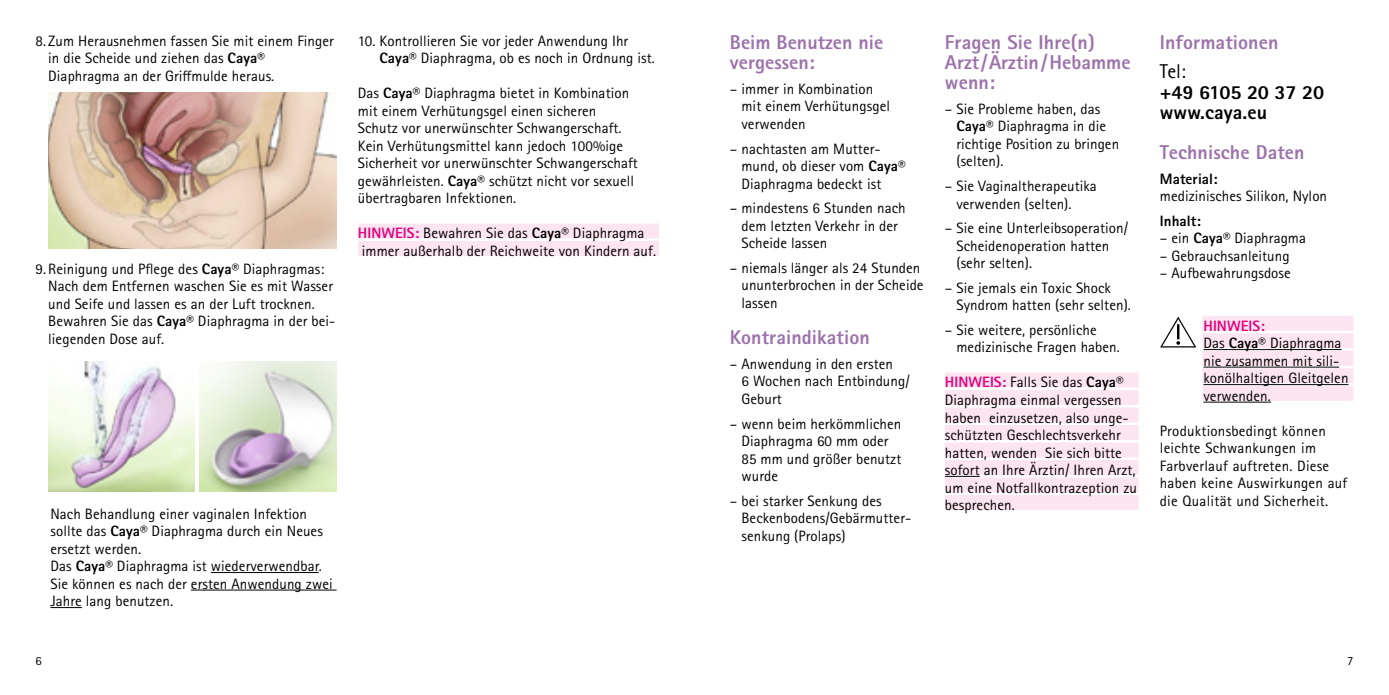
<style>
.page{position:relative;width:1389px;height:695px;background:#fff}
.page>*{position:absolute;margin:0;border:0;box-sizing:border-box;transform-origin:0 0}
.t1{font:800 20px/20px "Rotis Sans Serif Pro";letter-spacing:.005em;color:#9c72ab}
.t2{font:800 20px/20px "Rotis Sans Serif Pro";letter-spacing:-.01em;color:#000}
.t3{font:20px "Rotis Sans Serif Pro";color:#000}
.t4{font:15px/17.5px "Rotis Sans Serif Pro";letter-spacing:.005em;color:#000}
.t5{font:800 15px "Rotis Sans Serif Pro";letter-spacing:.005em;color:#000}
.t6{font:12.5px "Rotis Sans Serif Pro";color:#000}
.s1{font-weight:800}
.s2{font-weight:800;color:#e4007d}
</style>
<div class="page">
<hr style="left:211px;top:572px;width:108px;height:1px;background:#000">
<hr style="left:191px;top:589px;width:146px;height:1px;background:#000">
<hr style="left:50px;top:607px;width:32px;height:1px;background:#000">
<img style="left:48px;top:92px;width:289px;height:156px">
<img style="left:200px;top:361px;width:137px;height:130px">
<img style="left:48px;top:361px;width:146px;height:130px">
<div style="left:358px;top:223px;width:301px;height:15px;background:#fce5f1"></div>
<div style="left:358px;top:241px;width:301px;height:15px;background:#fce5f1"></div>
<div style="left:945px;top:372px;width:194px;height:15px;background:#fce5f1"></div>
<div style="left:945px;top:390px;width:194px;height:15px;background:#fce5f1"></div>
<div style="left:945px;top:407px;width:194px;height:15px;background:#fce5f1"></div>
<div style="left:945px;top:425px;width:194px;height:15px;background:#fce5f1"></div>
<div style="left:945px;top:442px;width:194px;height:15px;background:#fce5f1"></div>
<div style="left:945px;top:460px;width:194px;height:15px;background:#fce5f1"></div>
<hr style="left:945px;top:476px;width:35px;height:1px;background:#000">
<div style="left:945px;top:477px;width:194px;height:15px;background:#fce5f1"></div>
<div style="left:945px;top:495px;width:194px;height:15px;background:#fce5f1"></div>
<div style="left:1202px;top:315px;width:152px;height:15px;background:#fce5f1"></div>
<div style="left:1202px;top:333px;width:152px;height:15px;background:#fce5f1"></div>
<svg style="left:1203px;top:349px;width:26px;height:1px"></svg>
<hr style="left:1229px;top:349px;width:37px;height:1px;background:#000">
<hr style="left:1266px;top:349px;width:76px;height:1px;background:#000">
<div style="left:1202px;top:350px;width:152px;height:15px;background:#fce5f1"></div>
<hr style="left:1203px;top:366px;width:136px;height:1px;background:#000">
<div style="left:1202px;top:368px;width:152px;height:15px;background:#fce5f1"></div>
<hr style="left:1203px;top:384px;width:145px;height:1px;background:#000">
<div style="left:1202px;top:385px;width:152px;height:15px;background:#fce5f1"></div>
<hr style="left:1203px;top:401px;width:68px;height:1px;background:#000">
<svg style="left:1160px;top:316px;width:36px;height:31px"></svg>
<p class="t4" style="left:48px;top:32px;width:287px;text-indent:-13px">8. Zum Herausnehmen fassen Sie mit einem Finger in die Scheide und ziehen das <span class="s1">Caya®<br></span>Diaphragma an der Griffmulde heraus.</p>
<p class="t4" style="left:48px;top:260px;width:289px;text-indent:-13px">9. Reinigung und Pflege des <span class="s1">Caya®</span> Diaphragmas:<br>Nach dem Entfernen waschen Sie es mit Wasser und Seife und lassen es an der Luft trocknen.<br>Bewahren Sie das <span class="s1">Caya®</span> Diaphragma in der bei&shy;liegenden Dose auf.</p>
<p class="t4" style="left:380px;top:32px;width:277px;text-indent:-22px">10. Kontrollieren Sie vor jeder Anwendung Ihr<br><span class="s1">Caya®</span> Diaphragma, ob es noch in Ordnung ist.</p>
<p class="t4" style="left:358px;top:85px;width:282px">Das <span class="s1">Caya®</span> Diaphragma bietet in Kombination mit einem Verhütungsgel einen sicheren Schutz vor unerwünschter Schwangerschaft.<br>Kein Verhütungsmittel kann jedoch 100%ige Sicherheit vor unerwünschter Schwangerschaft gewährleisten. <span class="s1">Caya®</span> schützt nicht vor sexuell übertragbaren Infektionen.</p>
<p class="t4" style="left:358px;top:225px;width:300px"><span class="s2">HINWEIS:</span> Bewahren Sie das <span class="s1">Caya®</span> Diaphragma immer außerhalb der Reichweite von Kindern auf.</p>
<p class="t4" style="left:50px;top:505px;width:284px">Nach Behandlung einer vaginalen Infektion sollte das <span class="s1">Caya®</span> Diaphragma durch ein Neues ersetzt werden.<br>Das <span class="s1">Caya®</span> Diaphragma ist wiederverwendbar.<br>Sie können es nach der ersten Anwendung zwei Jahre lang benutzen.</p>
<h1 class="t1" style="left:730px;top:32px;width:155px">Beim Benutzen nie vergessen:</h1>
<p class="t4" style="left:741px;top:80px;width:150px;text-indent:-12px">– immer in Kombination mit einem Verhütungsgel verwenden</p>
<p class="t4" style="left:741px;top:140px;width:166px;text-indent:-12px">– nachtasten am Mutter&shy;mund, ob dieser vom <span class="s1">Caya®<br></span>Diaphragma bedeckt ist</p>
<p class="t4" style="left:741px;top:199px;width:166px;text-indent:-12px">– mindestens 6 Stunden nach dem letzten Verkehr in der<br>Scheide lassen</p>
<p class="t4" style="left:741px;top:259px;width:184px;text-indent:-12px">– niemals länger als 24 Stunden ununterbrochen in der Scheide lassen</p>
<h1 class="t1" style="left:730px;top:327px;width:141px">Kontraindikation</h1>
<p class="t4" style="left:741px;top:355px;width:170px;text-indent:-12px">– Anwendung in den ersten<br>6 Wochen nach Entbindung/<br>Geburt</p>
<p class="t4" style="left:741px;top:415px;width:162px;text-indent:-12px">– wenn beim herkömmlichen<br>Diaphragma 60 mm oder<br>85 mm und größer benutzt wurde</p>
<p class="t4" style="left:741px;top:492px;width:171px;text-indent:-12px">– bei starker Senkung des<br>Beckenbodens/Gebärmutter&shy;senkung (Prolaps)</p>
<h1 class="t1" style="left:945px;top:32px;width:187px">Fragen Sie Ihre(n)<br>Arzt/Ärztin/Hebamme wenn:</h1>
<p class="t4" style="left:956px;top:100px;width:164px;text-indent:-12px">– Sie Probleme haben, das<br><span class="s1">Caya®</span> Diaphragma in die richtige Position zu bringen (selten).</p>
<p class="t4" style="left:956px;top:177px;width:142px;text-indent:-12px">– Sie Vaginaltherapeutika verwenden (selten).</p>
<p class="t4" style="left:956px;top:219px;width:173px;text-indent:-12px">– Sie eine Unterleibsoperation/<br>Scheidenoperation hatten (sehr selten).</p>
<p class="t4" style="left:956px;top:279px;width:176px;text-indent:-12px">– Sie jemals ein Toxic Shock<br>Syndrom hatten (sehr selten).</p>
<p class="t4" style="left:956px;top:321px;width:165px;text-indent:-12px">– Sie weitere, persönliche medizinische Fragen haben.</p>
<p class="t4" style="left:945px;top:374px;width:194px"><span class="s2">HINWEIS:</span> Falls Sie das <span class="s1">Caya®<br></span>Diaphragma einmal vergessen haben einzusetzen, also unge&shy;schützten Geschlechtsverkehr hatten, wenden Sie sich bitte sofort an Ihre Ärztin/ Ihren Arzt, um eine Notfallkontrazeption zu besprechen.</p>
<h1 class="t1" style="left:1160px;top:32px;width:120px">Informationen</h1>
<h1 class="t3" style="left:1160px;top:59px;width:28px">Tel:</h1>
<h1 class="t2" style="left:1160px;top:82px;width:166px">+49 6105 20 37 20 www.caya.eu</h1>
<h1 class="t1" style="left:1160px;top:142px;width:146px">Technische Daten</h1>
<p class="t5" style="left:1160px;top:169px;width:59px">Material:</p>
<p class="t4" style="left:1160px;top:187px;width:169px">medizinisches Silikon, Nylon</p>
<p class="t5" style="left:1160px;top:211px;width:42px">Inhalt:</p>
<p class="t4" style="left:1160px;top:229px;width:148px">– ein <span class="s1">Caya®</span> Diaphragma</p>
<p class="t4" style="left:1160px;top:247px;width:131px">– Gebrauchsanleitung</p>
<p class="t4" style="left:1160px;top:264px;width:133px">– Aufbewahrungsdose</p>
<p class="t4" style="left:1203px;top:317px;width:147px"><span class="s2">HINWEIS:<br></span>Das <span class="s1">Caya®</span> Diaphragma nie zusammen mit sili&shy;konölhaltigen Gleitgelen verwenden.</p>
<p class="t4" style="left:1160px;top:422px;width:189px">Produktionsbedingt können leichte Schwankungen im<br>Farbverlauf auftreten. Diese haben keine Auswirkungen auf die Qualität und Sicherheit.</p>
<p class="t6" style="left:35px;top:653px;width:8px">6</p>
<p class="t6" style="left:1347px;top:653px;width:8px">7</p>
</div>
